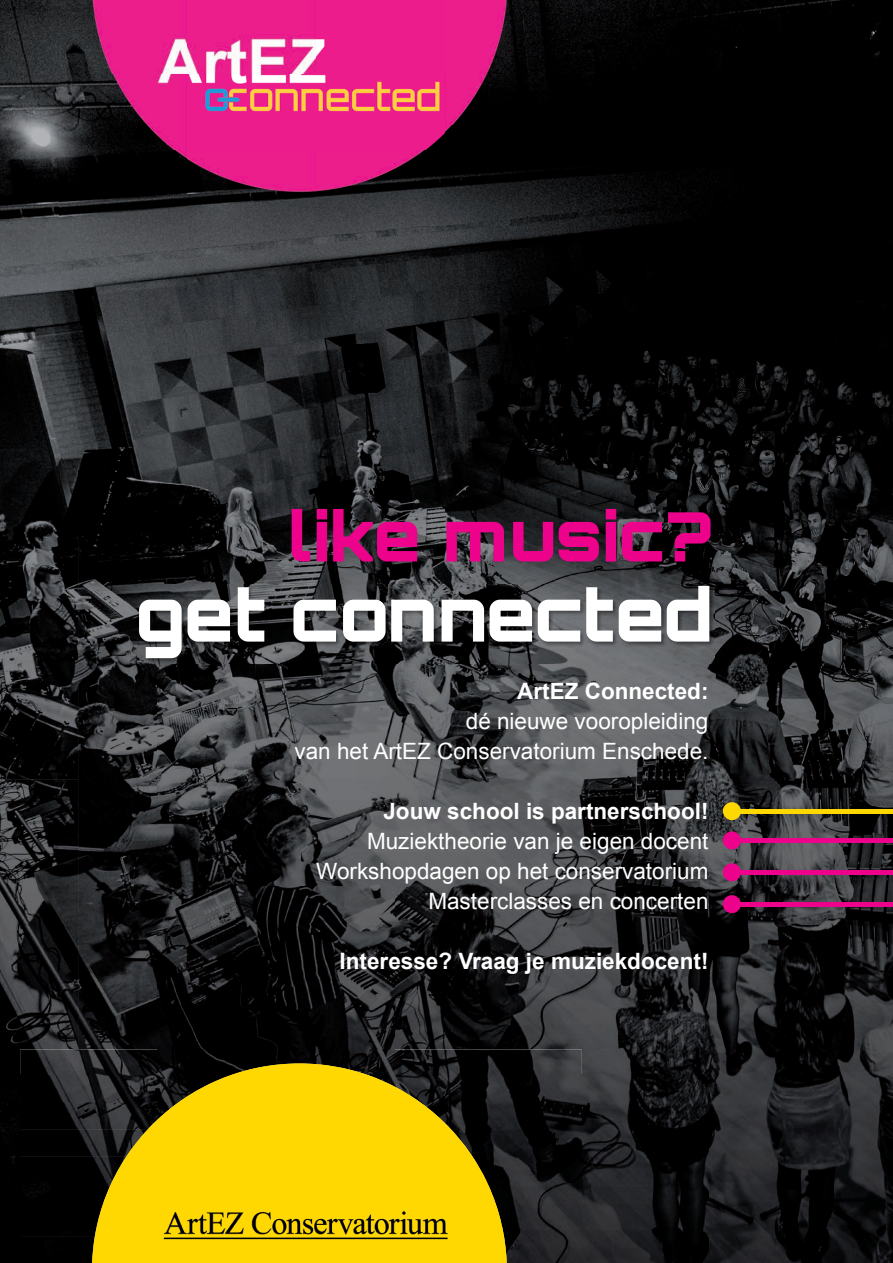
<style>
.page{position:relative;width:893px;height:1263px;background:#fff}
.page>*{position:absolute;margin:0;border:0;box-sizing:border-box;transform-origin:0 0}
.t1{font:900 72.3px "Orbitron";letter-spacing:-.015em;color:#fff}
.t2{font:900 68.25px "Orbitron";color:#ed028c}
.t3{font:22.5px/30px "Arial";color:#fff;text-align:right}
.t4{font:700 22.5px "Arial";color:#fff}
</style>
<div class="page">
<img style="left:657px;top:0;width:236px;height:483px">
<img style="left:499px;top:0;width:158px;height:584px">
<img style="left:0;top:0;width:78px;height:1075px">
<img style="left:263px;top:225px;width:236px;height:359px">
<img style="left:78px;top:225px;width:185px;height:366px">
<img style="left:710px;top:483px;width:183px;height:780px">
<img style="left:657px;top:483px;width:53px;height:101px">
<img style="left:78px;top:591px;width:79px;height:458px">
<img style="left:237px;top:664px;width:473px;height:223px">
<img style="left:157px;top:664px;width:80px;height:385px">
<img style="left:394px;top:887px;width:316px;height:188px">
<img style="left:236px;top:887px;width:158px;height:162px">
<img style="left:582px;top:1075px;width:128px;height:188px">
<div style="left:0;top:1075px;width:20px;height:188px;background:#000"></div>
<img style="left:448px;top:1049px;width:134px;height:134px">
<img style="left:368px;top:1049px;width:80px;height:14px">
<img style="left:20px;top:1049px;width:348px;height:26px">
<img style="left:20px;top:1075px;width:72px;height:27px">
<img style="left:20px;top:1102px;width:72px;height:27px">
<img style="left:20px;top:1129px;width:72px;height:27px">
<div style="left:20px;top:1156px;width:72px;height:80px;background:#000"></div>
<img style="left:507px;top:1183px;width:75px;height:80px">
<div style="left:20px;top:1236px;width:72px;height:27px;background:#000"></div>
<img style="left:92px;top:1063px;width:415px;height:200px">
<img style="left:59px;top:0;width:463px;height:225px">
<img style="left:138px;top:584px;width:577px;height:80px">
<hr style="left:732px;top:809px;width:161px;height:4px;background:#ffd801">
<div style="left:723px;top:802px;width:18px;height:18px;background:#ffd801;border-radius:50%"></div>
<div style="left:732px;top:838px;width:161px;height:5px;background:#ed028c"></div>
<div style="left:723px;top:831px;width:18px;height:18px;background:#ed028c;border-radius:50%"></div>
<hr style="left:732px;top:870px;width:161px;height:4px;background:#ed028c">
<div style="left:723px;top:863px;width:18px;height:18px;background:#ed028c;border-radius:50%"></div>
<hr style="left:732px;top:902px;width:161px;height:4px;background:#ed028c">
<div style="left:723px;top:895px;width:18px;height:18px;background:#ed028c;border-radius:50%"></div>
<h2 class="t2" style="left:288px;top:495px;width:426px">like music?</h2>
<h1 class="t1" style="left:136px;top:571px;width:579px">get connected</h1>
<p class="t4" style="left:517px;top:676px;width:193px">ArtEZ Connected:</p>
<p class="t3" style="left:295px;top:706px;width:415px">dé nieuwe vooropleiding<br>van het ArtEZ Conservatorium Enschede.</p>
<p class="t4" style="left:383px;top:796px;width:327px">Jouw school is partnerschool!</p>
<p class="t3" style="left:316px;top:826px;width:394px">Muziektheorie van je eigen docent<br>Workshopdagen op het conservatorium<br>Masterclasses en concerten</p>
<p class="t4" style="left:340px;top:946px;width:370px">Interesse? Vraag je muziekdocent!</p>
</div>
